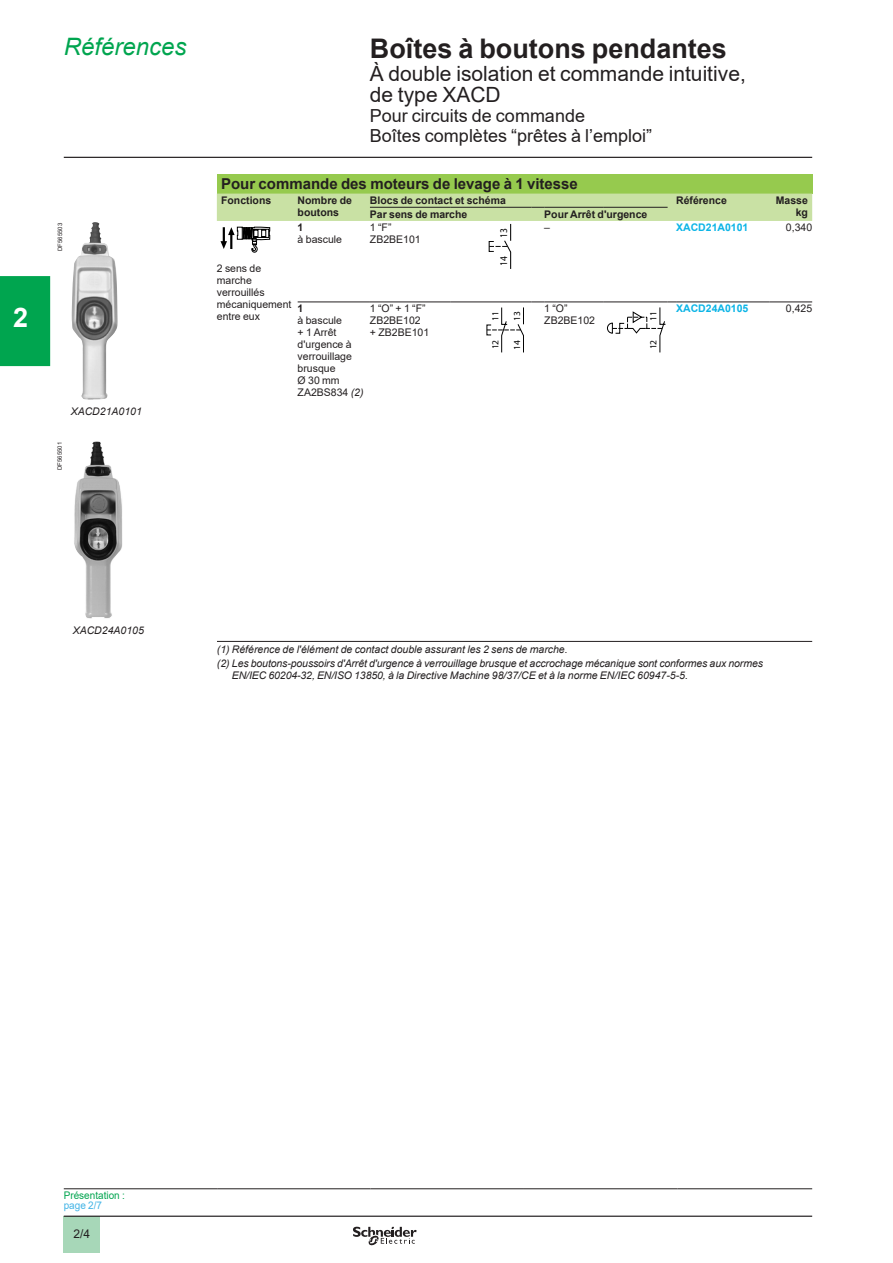
<style>
.page{position:relative;width:893px;height:1263px;background:#fff}
.page>*{position:absolute;margin:0;border:0;box-sizing:border-box;transform-origin:0 0}
._0_TitleLev1Fwd{font:700 27px "Arial";color:#231f20}
.Tabs2{font:700 27px "Arial";color:#fff}
._0_Topic{font:italic 24px "Arial";color:#00a54f}
._0_TitleLev2Fwd{font:21px/21px "Arial";color:#231f20}
._0_TitleLev3{font:18px "Arial";color:#231f20}
._0_TitleLev3Fwd{font:18px "Arial";color:#231f20}
.Cell_Section_2__10{font:700 15px "Arial";color:#231f20}
.ModuleNo_Left{font:12px "Arial";color:#231f20}
._2_Note_1{font:italic 10.5px/12px "Arial";letter-spacing:-.01em;color:#231f20}
.Cell_Text__7__Flush{font:10.5px/12px "Arial";color:#231f20}
.Cell_Section_4__7__F{font:700 10.5px/12px "Arial";color:#231f20}
._1_Note_1{font:italic 10.5px "Arial";color:#231f20}
.Cell_ReferenceProduc{font:700 10.5px "Arial";color:#0cb4e6}
._0_SeePage{font:10.5px "Arial";color:#00a54f;scale:.95 1}
.Cell_Text__7__Right{font:10.5px "Arial";color:#231f20}
.Cell_Section_4__7{font:700 10.5px "Arial";color:#231f20}
.Cell_Section_4__7__R{font:700 10.5px "Arial";color:#231f20}
._0_SeePage-2{font:10.5px "Arial";color:#42b4e6;scale:.95 1}
.t1{font:10.2px "Courier";color:#000;scale:.93 1}
.t2{font:9.45px "Courier";color:#000}
.t3{font:9.3px "Courier";color:#000}
.t4{font:6px "Arial";color:#231f20}
.s1{font-weight:700}
.s2{font-style:italic}
</style>
<div class="page">
<hr style="left:64px;top:157px;width:748px;height:1px;background:#231f20">
<div style="left:63px;top:1217px;width:37px;height:36px;background:#a7d7b8"></div>
<hr style="left:64px;top:1215px;width:748px;height:2px;background:#231f20">
<svg style="left:353px;top:1226px;width:64px;height:20px"></svg>
<div style="left:217px;top:174px;width:595px;height:20px;background:#96ca4e"></div>
<hr style="left:770px;top:302px;width:42px;height:1px;background:#231f20">
<hr style="left:676px;top:302px;width:94px;height:1px;background:#231f20">
<hr style="left:604px;top:302px;width:64px;height:1px;background:#231f20">
<hr style="left:544px;top:302px;width:60px;height:1px;background:#231f20">
<svg style="left:531px;top:302px;width:13px;height:1px"></svg>
<hr style="left:451px;top:302px;width:80px;height:1px;background:#231f20">
<hr style="left:370px;top:302px;width:81px;height:1px;background:#231f20">
<hr style="left:298px;top:302px;width:72px;height:1px;background:#231f20">
<hr style="left:217px;top:641px;width:595px;height:1px;background:#231f20">
<svg style="left:607px;top:302px;width:69px;height:50px"></svg>
<svg style="left:487px;top:307px;width:37px;height:45px"></svg>
<img style="left:74px;top:441px;width:49px;height:177px">
<img style="left:72px;top:222px;width:46px;height:177px">
<svg style="left:217px;top:194px;width:595px;height:75px"></svg>
<div style="left:489px;top:241px;width:5px;height:11px;border:1px solid #000"></div>
<hr style="left:217px;top:1188px;width:154px;height:1px;background:#231f20">
<hr style="left:371px;top:1188px;width:153px;height:1px;background:#231f20">
<hr style="left:64px;top:1188px;width:153px;height:1px;background:#231f20">
<hr style="left:524px;top:1188px;width:153px;height:1px;background:#231f20">
<hr style="left:677px;top:1188px;width:135px;height:1px;background:#231f20">
<div style="left:0;top:276px;width:50px;height:90px;background:#00a54f"></div>
<p class="Tabs2" style="left:13px;top:299px;width:17px">2</p>
<p class="_0_Topic" style="left:64px;top:31px;width:124px">Références</p>
<p class="_0_TitleLev1Fwd" style="left:370px;top:29px;width:358px">Boîtes à boutons pendantes</p>
<p class="_0_TitleLev2Fwd" style="left:370px;top:63px;width:377px">À double isolation et commande intuitive, de type XACD</p>
<p class="_0_TitleLev3Fwd" style="left:370px;top:103px;width:217px">Pour circuits de commande</p>
<p class="_0_TitleLev3" style="left:370px;top:123px;width:284px">Boîtes complètes “prêtes à l’emploi”</p>
<p class="Cell_Section_2__10" style="left:221px;top:173px;width:358px">Pour commande des moteurs de levage à 1 vitesse</p>
<p class="Cell_Section_4__7" style="left:221px;top:193px;width:52px">Fonctions</p>
<p class="Cell_Section_4__7__F" style="left:298px;top:194px;width:56px">Nombre de boutons</p>
<p class="Cell_Section_4__7__F" style="left:370px;top:194px;width:137px">Blocs de contact et schéma</p>
<p class="Cell_Section_4__7__F" style="left:676px;top:194px;width:52px">Référence</p>
<p class="Cell_Section_4__7__R" style="left:776px;top:193px;width:34px">Masse</p>
<p class="Cell_Section_4__7__F" style="left:370px;top:208px;width:99px">Par sens de marche</p>
<p class="Cell_Section_4__7__F" style="left:544px;top:208px;width:105px">Pour Arrêt d'urgence</p>
<p class="Cell_Section_4__7__R" style="left:796px;top:205px;width:14px">kg</p>
<p class="t4" style="left:56px;top:251px;width:30px;rotate:-90deg">DF565503</p>
<p class="t1" style="left:497px;top:238px;width:12px;rotate:-90deg">13</p>
<p class="t1" style="left:497px;top:266px;width:12px;rotate:-90deg">14</p>
<p class="Cell_Text__7__Flush" style="left:298px;top:221px;width:46px"><span class="s1">1<br></span>à bascule</p>
<p class="Cell_Text__7__Flush" style="left:370px;top:221px;width:52px">1 “F”<br>ZB2BE101</p>
<p class="Cell_Text__7__Flush" style="left:544px;top:221px;width:7px">–</p>
<p class="Cell_ReferenceProduc" style="left:676px;top:220px;width:74px">XACD21A0101</p>
<p class="Cell_Text__7__Right" style="left:786px;top:220px;width:28px">0,340</p>
<p class="Cell_Text__7__Flush" style="left:217px;top:262px;width:76px">2 sens de marche verrouillés mécaniquement entre eux</p>
<p class="Cell_Text__7__Flush" style="left:298px;top:302px;width:67px"><span class="s1">1<br></span>à bascule<br>+ 1 Arrêt d'urgence à verrouillage brusque<br>Ø 30 mm<br>ZA2BS834 <span class="s2">(2)</span></p>
<p class="Cell_Text__7__Flush" style="left:370px;top:302px;width:61px">1 “O” + 1 “F”<br>ZB2BE102 + ZB2BE101</p>
<p class="Cell_Text__7__Flush" style="left:544px;top:302px;width:52px">1 “O”<br>ZB2BE102</p>
<p class="Cell_ReferenceProduc" style="left:676px;top:301px;width:74px">XACD24A0105</p>
<p class="Cell_Text__7__Right" style="left:786px;top:301px;width:28px">0,425</p>
<p class="t3" style="left:511px;top:321px;width:11px;rotate:-90deg">13</p>
<p class="t3" style="left:511px;top:349px;width:11px;rotate:-90deg">14</p>
<p class="t2" style="left:647px;top:321px;width:11px;rotate:-90deg">11</p>
<p class="t2" style="left:647px;top:349px;width:11px;rotate:-90deg">12</p>
<p class="t3" style="left:489px;top:321px;width:11px;rotate:-90deg">11</p>
<p class="t3" style="left:489px;top:349px;width:11px;rotate:-90deg">12</p>
<p class="_2_Note_1" style="left:71px;top:406px;width:73px">XACD21A0101</p>
<p class="t4" style="left:56px;top:470px;width:30px;rotate:-90deg">DF565501</p>
<p class="_2_Note_1" style="left:73px;top:625px;width:73px">XACD24A0105</p>
<p class="_1_Note_1" style="left:217px;top:643px;width:352px">(1) Référence de l'élément de contact double assurant les 2 sens de marche.</p>
<p class="_2_Note_1" style="left:232px;top:657px;width:533px;text-indent:-15px">(2) Les boutons-poussoirs d'Arrêt d'urgence à verrouillage brusque et accrochage mécanique sont conformes aux normes<br>EN/IEC 60204-32, EN/ISO 13850, à la Directive Machine 98/37/CE et à la norme EN/IEC 60947-5-5.</p>
<p class="_0_SeePage" style="left:64px;top:1187px;width:66px">Présentation :</p>
<p class="_0_SeePage-2" style="left:64px;top:1198px;width:42px">page 2/7</p>
<p class="ModuleNo_Left" style="left:74px;top:1225px;width:18px">2/4</p>
</div>
